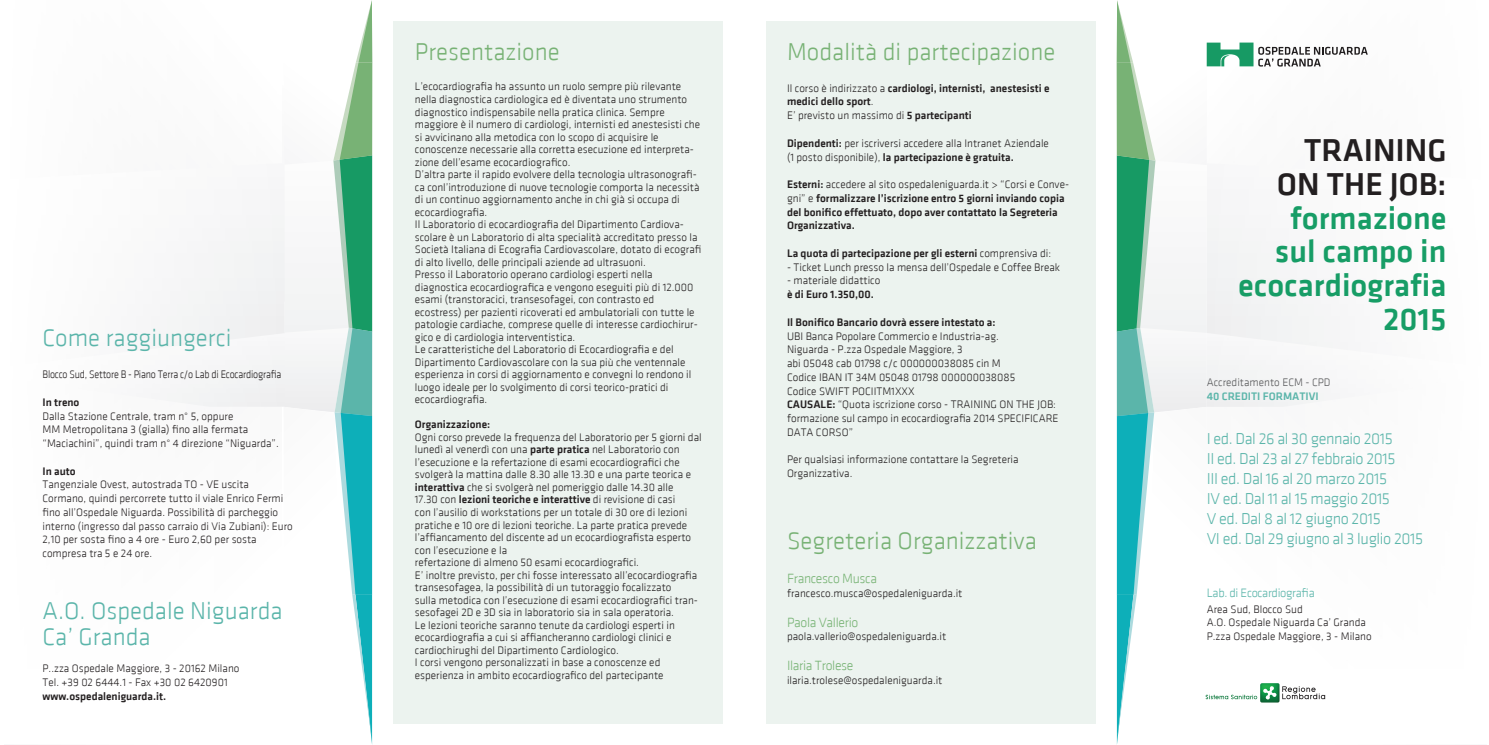
<style>
.page{position:relative;width:1489px;height:745px;background:#fff}
.page>*{position:absolute;margin:0;border:0;box-sizing:border-box;transform-origin:0 0}
.t1{font:500 32.5px/33.8px "KLAVIKA";color:#179d66;text-align:right}
.t2{font:300 25px "KLAVIKA";color:#78b275}
.t3{font:300 25px "KLAVIKA";color:#5bb5aa}
.t4{font:300 16.25px "KLAVIKA";letter-spacing:-.025em;color:#5bb5aa}
.t5{font:300 13.75px "KLAVIKA";letter-spacing:-.025em;color:#79b476}
.t6{font:300 12.5px "KLAVIKA";letter-spacing:-.025em;color:#5bb5aa}
.t7{font:300 11.25px/12.5px "KLAVIKA";color:#231f20}
.t8{font:500 11.25px/13.8px "KLAVIKA";color:#231f20}
.t9{font:300 11.25px "KLAVIKA";letter-spacing:-.02em;color:#231f20;scale:.9 1}
.t10{font:300 11.25px "KLAVIKA";color:#57585a}
.t11{font:500 11.25px "KLAVIKA";color:#5bb5aa}
.s1{font-weight:500}
.s2{font-weight:300}
.s3{color:#231f20}
</style>
<div class="page">
<div style="left:765px;top:21px;width:330px;height:702px;background:#ecf3ef"></div>
<div style="left:393px;top:21px;width:330px;height:702px;background:#ecf3ef"></div>
<svg style="left:283px;top:0;width:89px;height:744px"></svg>
<svg style="left:1116px;top:0;width:251px;height:744px"></svg>
<p class="t3" style="left:43px;top:325px;width:190px">Come raggiungerci</p>
<p class="t9" style="left:43px;top:368px;width:267px">Blocco Sud, Settore B - Piano Terra c/o Lab di Ecocardiografia</p>
<p class="t8" style="left:43px;top:395px;width:38px">In treno</p>
<p class="t7" style="left:43px;top:409px;width:192px">Dalla Stazione Centrale, tram n° 5, oppure</p>
<p class="t7" style="left:43px;top:423px;width:207px">MM Metropolitana 3 (gialla) fino alla fermata</p>
<p class="t7" style="left:43px;top:437px;width:238px">“Maciachini”, quindi tram n° 4 direzione “Niguarda”.</p>
<p class="t8" style="left:43px;top:464px;width:35px">In auto</p>
<p class="t7" style="left:43px;top:478px;width:208px">Tangenziale Ovest, autostrada TO - VE uscita</p>
<p class="t7" style="left:43px;top:491px;width:252px;line-height:13.8px">Cormano, quindi percorrete tutto il viale Enrico Fermi fino all’Ospedale Niguarda. Possibilità di parcheggio interno (ingresso dal passo carraio di Via Zubiani): Euro 2,10 per sosta fino a 4 ore - Euro 2,60 per sosta</p>
<p class="t7" style="left:43px;top:547px;width:111px">compresa tra 5 e 24 ore.</p>
<p class="t3" style="left:43px;top:597px;width:242px">A.O. Ospedale Niguarda</p>
<p class="t3" style="left:43px;top:622px;width:110px">Ca’ Granda</p>
<p class="t7" style="left:43px;top:661px;width:198px">P..zza Ospedale Maggiore, 3 - 20162 Milano</p>
<p class="t7" style="left:43px;top:675px;width:187px">Tel. +39 02 6444.1 - Fax +30 02 6420901</p>
<p class="t8" style="left:43px;top:688px;width:125px">www.ospedaleniguarda.it.</p>
<p class="t2" style="left:415px;top:39px;width:146px">Presentazione</p>
<p class="t7" style="left:415px;top:81px;width:274px">L’ecocardiografia ha assunto un ruolo sempre più rilevante nella diagnostica cardiologica ed è diventata uno strumento diagnostico indispensabile nella pratica clinica. Sempre</p>
<p class="t7" style="left:415px;top:118px;width:287px">maggiore è il numero di cardiologi, internisti ed anestesisti che si avvicinano alla metodica con lo scopo di acquisire le</p>
<p class="t7" style="left:415px;top:143px;width:280px">conoscenze necessarie alla corretta esecuzione ed interpreta&shy;zione dell’esame ecocardiografico.</p>
<p class="t7" style="left:415px;top:168px;width:286px">D’altra parte il rapido evolvere della tecnologia ultrasonografi&shy;ca conl’introduzione di nuove tecnologie comporta la necessità di un continuo aggiornamento anche in chi già si occupa di ecocardiografia.</p>
<p class="t7" style="left:415px;top:218px;width:288px">Il Laboratorio di ecocardiografia del Dipartimento Cardiova&shy;scolare è un Laboratorio di alta specialità accreditato presso la Società Italiana di Ecografia Cardiovascolare, dotato di ecografi di alto livello, delle principali aziende ad ultrasuoni.</p>
<p class="t7" style="left:415px;top:268px;width:239px">Presso il Laboratorio operano cardiologi esperti nella</p>
<p class="t7" style="left:415px;top:281px;width:280px">diagnostica ecocardiografica e vengono eseguiti più di 12.000 esami (transtoracici, transesofagei, con contrasto ed</p>
<p class="t7" style="left:415px;top:306px;width:284px">ecostress) per pazienti ricoverati ed ambulatoriali con tutte le patologie cardiache, comprese quelle di interesse cardiochirur&shy;gico e di cardiologia interventistica.</p>
<p class="t7" style="left:415px;top:343px;width:278px">Le caratteristiche del Laboratorio di Ecocardiografia e del Dipartimento Cardiovascolare con la sua più che ventennale esperienza in corsi di aggiornamento e convegni lo rendono il luogo ideale per lo svolgimento di corsi teorico-pratici di</p>
<p class="t7" style="left:415px;top:393px;width:74px">ecocardiografia.</p>
<p class="t8" style="left:415px;top:417px;width:77px">Organizzazione:</p>
<p class="t7" style="left:415px;top:431px;width:288px">Ogni corso prevede la frequenza del Laboratorio per 5 giorni dal lunedì al venerdì con una <span class="s1">parte pratica</span> nel Laboratorio con</p>
<p class="t7" style="left:415px;top:456px;width:266px">l’esecuzione e la refertazione di esami ecocardiografici che</p>
<p class="t7" style="left:415px;top:468px;width:278px">svolgerà la mattina dalle 8.30 alle 13.30 e una parte teorica e</p>
<p class="t7" style="left:415px;top:481px;width:278px"><span class="s1">interattiva</span> che si svolgerà nel pomeriggio dalle 14.30 alle 17.30 con <span class="s1">lezioni teoriche e interattive</span> di revisione di casi con l’ausilio di workstations per un totale di 30 ore di lezioni pratiche e 10 ore di lezioni teoriche. La parte pratica prevede l’affiancamento del discente ad un ecocardiografista esperto con l’esecuzione e la</p>
<p class="t7" style="left:415px;top:556px;width:225px">refertazione di almeno 50 esami ecocardiografici.</p>
<p class="t7" style="left:415px;top:568px;width:284px">E’ inoltre previsto, per chi fosse interessato all’ecocardiografia transesofagea, la possibilità di un tutoraggio focalizzato</p>
<p class="t7" style="left:415px;top:593px;width:284px">sulla metodica con l’esecuzione di esami ecocardiografici tran&shy;sesofagei 2D e 3D sia in laboratorio sia in sala operatoria.</p>
<p class="t7" style="left:415px;top:618px;width:261px">Le lezioni teoriche saranno tenute da cardiologi esperti in</p>
<p class="t7" style="left:415px;top:631px;width:258px">ecocardiografia a cui si affiancheranno cardiologi clinici e</p>
<p class="t7" style="left:415px;top:643px;width:205px">cardiochirughi del Dipartimento Cardiologico.</p>
<p class="t7" style="left:415px;top:656px;width:247px">I corsi vengono personalizzati in base a conoscenze ed</p>
<p class="t7" style="left:415px;top:668px;width:250px">esperienza in ambito ecocardiografico del partecipante</p>
<p class="t2" style="left:787px;top:39px;width:270px">Modalità di partecipazione</p>
<p class="t8" style="left:787px;top:81px;width:264px"><span class="s2">Il corso è indirizzato a</span> cardiologi, internisti, anestesisti e</p>
<p class="t8" style="left:787px;top:95px;width:88px">medici dello sport<span class="s2">.</span></p>
<p class="t7" style="left:787px;top:109px;width:186px">E’ previsto un massimo di <span class="s1">5 partecipanti</span></p>
<p class="t7" style="left:787px;top:137px;width:263px"><span class="s1">Dipendenti:</span> per iscriversi accedere alla Intranet Aziendale</p>
<p class="t8" style="left:787px;top:150px;width:228px"><span class="s2">(1 posto disponibile),</span> la partecipazione è gratuita.</p>
<p class="t8" style="left:787px;top:177px;width:283px">Esterni: <span class="s2">accedere al sito ospedaleniguarda.it &gt; “Corsi e Conve&shy;gni” e</span> formalizzare l’iscrizione entro 5 giorni inviando copia del bonifico effettuato, dopo aver contattato la Segreteria Organizzativa.</p>
<p class="t8" style="left:787px;top:246px;width:266px">La quota di partecipazione per gli esterni <span class="s2">comprensiva di:</span></p>
<p class="t7" style="left:787px;top:261px;width:275px">- Ticket Lunch presso la mensa dell’Ospedale e Coffee Break</p>
<p class="t7" style="left:787px;top:274px;width:95px">- materiale didattico</p>
<p class="t8" style="left:787px;top:287px;width:88px">è di Euro 1.350,00.</p>
<p class="t8" style="left:787px;top:315px;width:210px">Il Bonifico Bancario dovrà essere intestato a:</p>
<p class="t7" style="left:787px;top:329px;width:213px">UBI Banca Popolare Commercio e Industria-ag.</p>
<p class="t7" style="left:787px;top:343px;width:177px">Niguarda - P.zza Ospedale Maggiore, 3</p>
<p class="t7" style="left:787px;top:357px;width:215px">abi 05048 cab 01798 c/c 000000038085 cin M</p>
<p class="t7" style="left:787px;top:371px;width:230px">Codice IBAN IT 34M 05048 01798 000000038085</p>
<p class="t7" style="left:787px;top:384px;width:129px">Codice SWIFT POCIITM1XXX</p>
<p class="t7" style="left:787px;top:397px;width:273px;line-height:13.8px"><span class="s1">CAUSALE:</span> “Quota iscrizione corso - TRAINING ON THE JOB: formazione sul campo in ecocardiografia 2014 SPECIFICARE<br>DATA CORSO”</p>
<p class="t7" style="left:787px;top:453px;width:233px">Per qualsiasi informazione contattare la Segreteria</p>
<p class="t7" style="left:787px;top:467px;width:67px">Organizzativa.</p>
<p class="t2" style="left:787px;top:527px;width:251px">Segreteria Organizzativa</p>
<p class="t5" style="left:787px;top:570px;width:92px">Francesco Musca</p>
<p class="t7" style="left:787px;top:586px;width:177px">francesco.musca@ospedaleniguarda.it</p>
<p class="t5" style="left:787px;top:614px;width:73px">Paola Vallerio</p>
<p class="t7" style="left:787px;top:630px;width:161px">paola.vallerio@ospedaleniguarda.it</p>
<p class="t5" style="left:787px;top:658px;width:68px">Ilaria Trolese</p>
<p class="t7" style="left:787px;top:674px;width:157px">ilaria.trolese@ospedaleniguarda.it</p>
<p class="t1" style="left:1237px;top:133px;width:210px"><span class="s3">TRAINING<br>ON THE JOB: </span>formazione<br>sul campo in ecocardiografia<br>2015</p>
<p class="t10" style="left:1206px;top:376px;width:125px">Accreditamento ECM - CPD</p>
<p class="t11" style="left:1206px;top:389px;width:114px">40 CREDITI FORMATIVI</p>
<p class="t4" style="left:1206px;top:430px;width:188px">I ed. Dal 26 al 30 gennaio 2015</p>
<p class="t4" style="left:1206px;top:450px;width:190px">II ed. Dal 23 al 27 febbraio 2015</p>
<p class="t4" style="left:1206px;top:470px;width:182px">III ed. Dal 16 al 20 marzo 2015</p>
<p class="t4" style="left:1206px;top:490px;width:185px">IV ed. Dal 11 al 15 maggio 2015</p>
<p class="t4" style="left:1206px;top:510px;width:175px">V ed. Dal 8 al 12 giugno 2015</p>
<p class="t4" style="left:1206px;top:530px;width:218px">VI ed. Dal 29 giugno al 3 luglio 2015</p>
<p class="t6" style="left:1206px;top:585px;width:109px">Lab. di Ecocardiografia</p>
<p class="t7" style="left:1206px;top:602px;width:98px">Area Sud, Blocco Sud</p>
<p class="t7" style="left:1206px;top:616px;width:161px">A.O. Ospedale Niguarda Ca’ Granda</p>
<p class="t7" style="left:1206px;top:629px;width:166px">P.zza Ospedale Maggiore, 3 - Milano</p>
</div>
